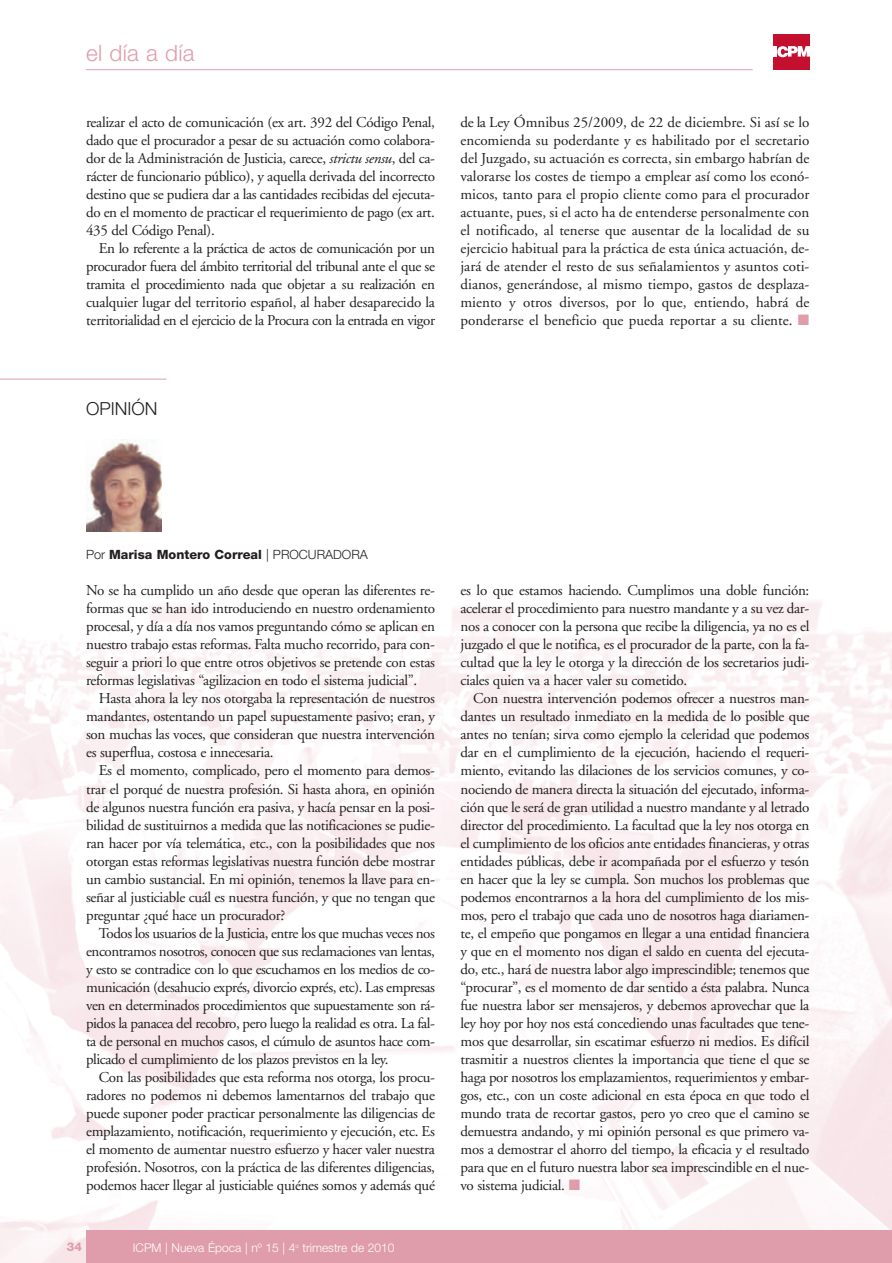
<style>
.page{position:relative;width:892px;height:1263px;background:#fff}
.page>*{position:absolute;margin:0;border:0;box-sizing:border-box;transform-origin:0 0}
.t1{font:300 22.5px "Helvetica Neue";letter-spacing:.01em;color:#df9dab}
.t2{font:300 18px "Helvetica Neue";color:#231f20}
.t3{font:15px/18px "Adobe Garamond";letter-spacing:-.02em;color:#231f20;text-align:justify}
.t4{font:800 12.75px "Helvetica Neue";color:#231f20}
.t5{font:300 12px "Helvetica Neue";color:#fff}
.t6{font:800 12px "Helvetica Neue";color:#df9dab}
.s1{font-style:italic}
.s2{color:#df9dab}
.s3{font-weight:300}
</style>
<div class="page">
<div style="left:86px;top:1230px;width:805px;height:32px;background:#df9dab"></div>
<hr style="left:86px;top:69px;width:666px;height:1px;background:#df9dab">
<svg style="left:809px;top:34px;width:1px;height:36px"></svg>
<div style="left:773px;top:34px;width:36px;height:36px;background:#c3102f"></div>
<hr style="left:773px;top:46px;width:4px;height:11px;background:#fff">
<svg style="left:777px;top:46px;width:32px;height:11px"></svg>
<hr style="left:0;top:379px;width:166px;height:1px;background:#df9dab">
<img style="left:86px;top:439px;width:76px;height:92px">
<h1 class="t1" style="left:86px;top:45px;width:110px">el día a día</h1>
<p class="t3" style="left:86px;top:115px;width:350px">realizar el acto de comunicación (ex art. 392 del Código Penal, dado que el procurador a pesar de su actuación como colabora&shy;dor de la Administración de Justicia, carece, <span class="s1">strictu sensu</span>, del ca&shy;rácter de funcionario público), y aquella derivada del incorrecto destino que se pudiera dar a las cantidades recibidas del ejecuta&shy;do en el momento de practicar el requerimiento de pago (ex art.<br>435 del Código Penal).</p>
<p class="t3" style="left:86px;top:241px;width:350px;text-indent:13px">En lo referente a la práctica de actos de comunicación por un procurador fuera del ámbito territorial del tribunal ante el que se tramita el procedimiento nada que objetar a su realización en cualquier lugar del territorio español, al haber desaparecido la territorialidad en el ejercicio de la Procura con la entrada en vigor</p>
<p class="t3" style="left:460px;top:115px;width:350px">de la Ley Ómnibus 25/2009, de 22 de diciembre. Si así se lo encomienda su poderdante y es habilitado por el secretario del Juzgado, su actuación es correcta, sin embargo habrían de valorarse los costes de tiempo a emplear así como los econó&shy;micos, tanto para el propio cliente como para el procurador actuante, pues, si el acto ha de entenderse personalmente con el notificado, al tenerse que ausentar de la localidad de su ejercicio habitual para la práctica de esta única actuación, de&shy;jará de atender el resto de sus señalamientos y asuntos coti&shy;dianos, generándose, al mismo tiempo, gastos de desplaza&shy;miento y otros diversos, por lo que, entiendo, habrá de ponderarse el beneficio que pueda reportar a su cliente. <span class="s2">■</span></p>
<p class="t2" style="left:86px;top:402px;width:73px">OPINIÓN</p>
<p class="t4" style="left:86px;top:550px;width:283px"><span class="s3">Por</span> Marisa Montero Correal <span class="s3">| PROCURADORA</span></p>
<p class="t3" style="left:86px;top:583px;width:350px">No se ha cumplido un año desde que operan las diferentes re&shy;formas que se han ido introduciendo en nuestro ordenamiento procesal, y día a día nos vamos preguntando cómo se aplican en nuestro trabajo estas reformas. Falta mucho recorrido, para con&shy;seguir a priori lo que entre otros objetivos se pretende con estas reformas legislativas “agilizacion en todo el sistema judicial”.</p>
<p class="t3" style="left:86px;top:691px;width:350px;text-indent:13px">Hasta ahora la ley nos otorgaba la representación de nuestros mandantes, ostentando un papel supuestamente pasivo; eran, y son muchas las voces, que consideran que nuestra intervención es superflua, costosa e innecesaria.</p>
<p class="t3" style="left:86px;top:763px;width:350px;text-indent:13px">Es el momento, complicado, pero el momento para demos&shy;trar el porqué de nuestra profesión. Si hasta ahora, en opinión de algunos nuestra función era pasiva, y hacía pensar en la posi&shy;bilidad de sustituirnos a medida que las notificaciones se pudie&shy;ran hacer por vía telemática, etc., con la posibilidades que nos otorgan estas reformas legislativas nuestra función debe mostrar un cambio sustancial. En mi opinión, tenemos la llave para en&shy;señar al justiciable cuál es nuestra función, y que no tengan que preguntar ¿qué hace un procurador?</p>
<p class="t3" style="left:86px;top:925px;width:350px;text-indent:13px">Todos los usuarios de la Justicia, entre los que muchas veces nos encontramos nosotros, conocen que sus reclamaciones van lentas, y esto se contradice con lo que escuchamos en los medios de co&shy;municación (desahucio exprés, divorcio exprés, etc). Las empresas ven en determinados procedimientos que supuestamente son rá&shy;pidos la panacea del recobro, pero luego la realidad es otra. La fal&shy;ta de personal en muchos casos, el cúmulo de asuntos hace com&shy;plicado el cumplimiento de los plazos previstos en la ley.</p>
<p class="t3" style="left:86px;top:1069px;width:350px;text-indent:13px">Con las posibilidades que esta reforma nos otorga, los procu&shy;radores no podemos ni debemos lamentarnos del trabajo que puede suponer poder practicar personalmente las diligencias de emplazamiento, notificación, requerimiento y ejecución, etc. Es el momento de aumentar nuestro esfuerzo y hacer valer nuestra profesión. Nosotros, con la práctica de las diferentes diligencias, podemos hacer llegar al justiciable quiénes somos y además qué</p>
<p class="t6" style="left:67px;top:1242px;width:17px">34</p>
<p class="t5" style="left:133px;top:1243px;width:263px">ICPM | Nueva Época | nº 15 | 4<sup>o</sup> trimestre de 2010</p>
<p class="t3" style="left:460px;top:583px;width:350px">es lo que estamos haciendo. Cumplimos una doble función: acelerar el procedimiento para nuestro mandante y a su vez dar&shy;nos a conocer con la persona que recibe la diligencia, ya no es el juzgado el que le notifica, es el procurador de la parte, con la fa&shy;cultad que la ley le otorga y la dirección de los secretarios judi&shy;ciales quien va a hacer valer su cometido.</p>
<p class="t3" style="left:460px;top:691px;width:350px;text-indent:13px">Con nuestra intervención podemos ofrecer a nuestros man&shy;dantes un resultado inmediato en la medida de lo posible que antes no tenían; sirva como ejemplo la celeridad que podemos dar en el cumplimiento de la ejecución, haciendo el requeri&shy;miento, evitando las dilaciones de los servicios comunes, y co&shy;nociendo de manera directa la situación del ejecutado, informa&shy;ción que le será de gran utilidad a nuestro mandante y al letrado director del procedimiento. La facultad que la ley nos otorga en el cumplimiento de los oficios ante entidades financieras, y otras entidades públicas, debe ir acompañada por el esfuerzo y tesón en hacer que la ley se cumpla. Son muchos los problemas que podemos encontrarnos a la hora del cumplimiento de los mis&shy;mos, pero el trabajo que cada uno de nosotros haga diariamen&shy;te, el empeño que pongamos en llegar a una entidad financiera y que en el momento nos digan el saldo en cuenta del ejecuta&shy;do, etc., hará de nuestra labor algo imprescindible; tenemos que “procurar”, es el momento de dar sentido a ésta palabra. Nunca fue nuestra labor ser mensajeros, y debemos aprovechar que la ley hoy por hoy nos está concediendo unas facultades que tene&shy;mos que desarrollar, sin escatimar esfuerzo ni medios. Es difícil trasmitir a nuestros clientes la importancia que tiene el que se haga por nosotros los emplazamientos, requerimientos y embar&shy;gos, etc., con un coste adicional en esta época en que todo el mundo trata de recortar gastos, pero yo creo que el camino se demuestra andando, y mi opinión personal es que primero va&shy;mos a demostrar el ahorro del tiempo, la eficacia y el resultado para que en el futuro nuestra labor sea imprescindible en el nue&shy;vo sistema judicial. <span class="s2">■</span></p>
</div>
